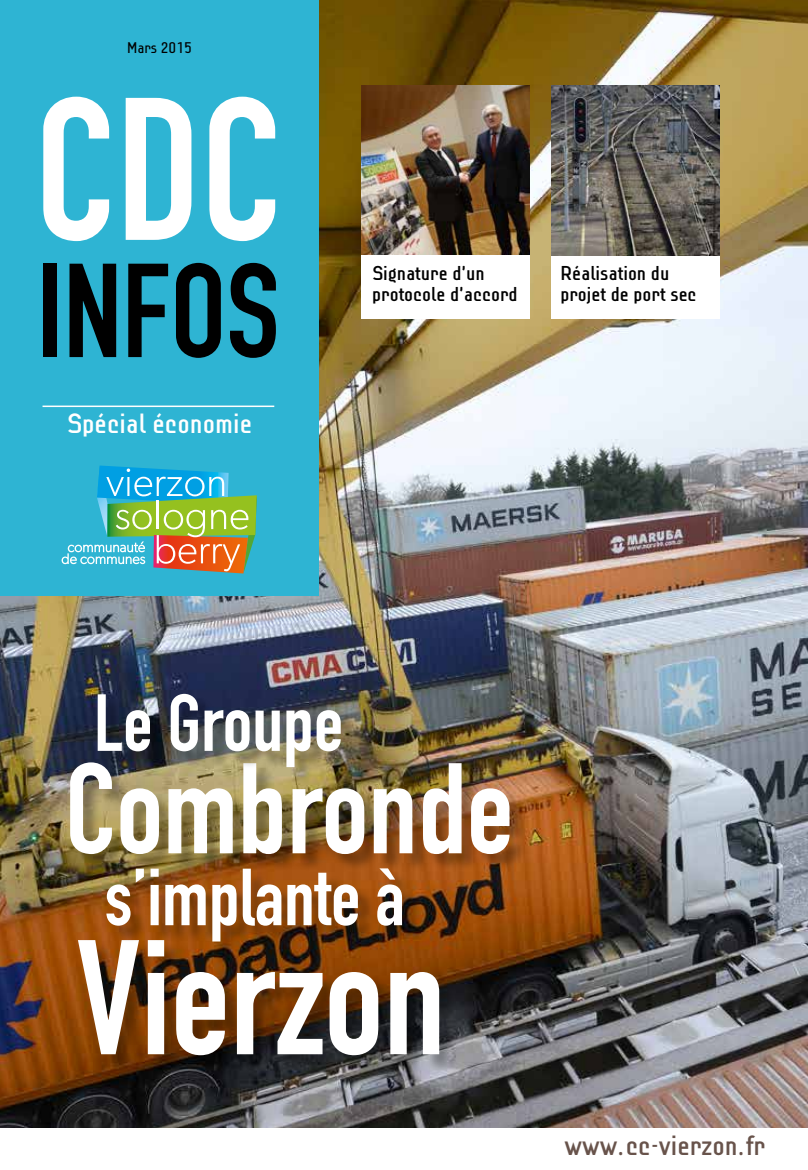
<style>
.page{position:relative;width:808px;height:1170px;background:#fff}
.page>*{position:absolute;margin:0;border:0;box-sizing:border-box;transform-origin:0 0}
.t1{font:199.35px "DIN Engschrift";color:#fff}
.t2{font:160.2px "DIN Engschrift";color:#fff}
.t3{font:131.1px "DIN Engschrift";color:#000}
.t4{font:126.45px "DIN Engschrift";color:#fff}
.t5{font:79.35px "DIN Engschrift";color:#fff}
.t6{font:500 27px "Lindau";color:#68534b}
.t7{font:500 27px "Lindau";color:#fff}
.t8{font:500 19.5px/21px "Lindau";color:#000}
.t9{font:15px "Lindau";color:#000}
</style>
<div class="page">
<img style="left:0;top:0;width:808px;height:1127px">
<div style="left:0;top:0;width:319px;height:595px;background:#2eb4d3"></div>
<svg style="left:62px;top:465px;width:195px;height:108px"></svg>
<img style="left:361px;top:85px;width:169px;height:170px">
<div style="left:361px;top:255px;width:169px;height:64px;background:#fff"></div>
<div style="left:551px;top:255px;width:168px;height:64px;background:#fff"></div>
<img style="left:552px;top:85px;width:168px;height:170px">
<div style="left:73px;top:765px;width:455px;height:107px;background:#000;opacity:.3"></div>
<div style="left:81px;top:942px;width:377px;height:131px;background:#000;opacity:.3"></div>
<div style="left:109px;top:870px;width:312px;height:89px;background:#000;opacity:.3"></div>
<div style="left:100px;top:696px;width:259px;height:89px;background:#000;opacity:.3"></div>
<hr style="left:43px;top:405px;width:231px;height:2px;background:#fff">
<p class="t9" style="left:127px;top:39px;width:66px">Mars 2015</p>
<h1 class="t1" style="left:35px;top:53px;width:249px">CDC</h1>
<h3 class="t3" style="left:37px;top:234px;width:244px">INFOS</h3>
<h3 class="t7" style="left:67px;top:408px;width:187px">Spécial économie</h3>
<p class="t8" style="left:372px;top:262px;width:147px">Signature d’un protocole d’accord</p>
<p class="t8" style="left:560px;top:262px;width:138px">Réalisation du projet de port sec</p>
<h3 class="t5" style="left:94px;top:676px;width:251px">Le Groupe</h3>
<h3 class="t4" style="left:65px;top:734px;width:450px">Combronde</h3>
<h3 class="t5" style="left:104px;top:850px;width:302px">s’implante à</h3>
<h2 class="t2" style="left:76px;top:904px;width:372px">Vierzon</h2>
<h3 class="t6" style="left:564px;top:1130px;width:202px">www.cc-vierzon.fr</h3>
</div>
